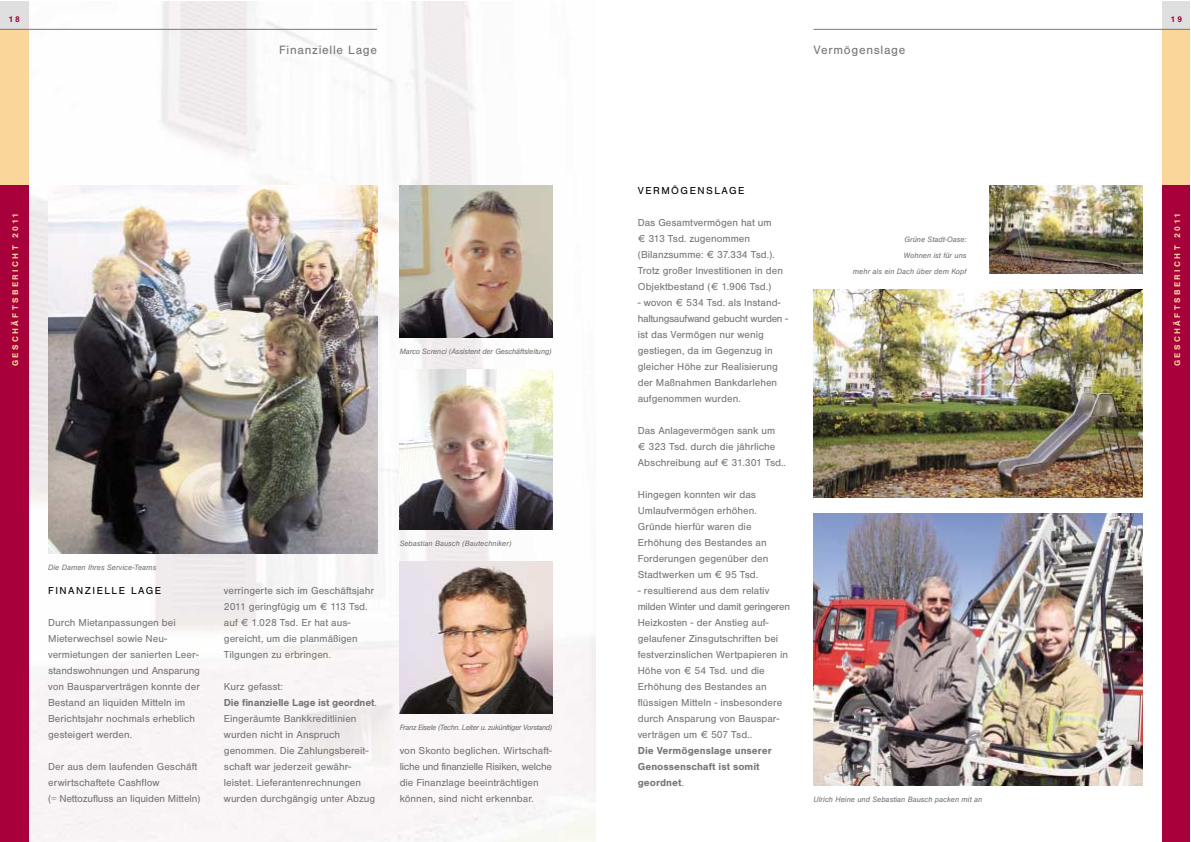
<style>
.page{position:relative;width:1191px;height:842px;background:#fff}
.page>*{position:absolute;margin:0;border:0;box-sizing:border-box;transform-origin:0 0}
.t1{font:12.5px "Sans";letter-spacing:.055em;color:#777}
.t2{font:10.5px/16px "Sans";color:#777}
.t3{font:700 10.5px/16px "Sans";color:#777}
.t4{font:10.5px "Sans";letter-spacing:.14em;color:#000}
.t5{font:700 8.5px "Sans";letter-spacing:.28em;color:#fad69b}
.t6{font:700 8.5px "Sans";color:#a7003b}
.t7{font:italic 8px/16px "Sans";color:#777;text-align:right}
.t8{font:italic 8px "Sans";letter-spacing:-.045em;color:#777}
.s1{font-weight:700}
.s2{font-weight:400}
</style>
<div class="page">
<img style="left:28px;top:1px;width:567px;height:841px">
<div style="left:1162px;top:1px;width:28px;height:841px;background:#dfdfdf"></div>
<div style="left:1162px;top:29px;width:28px;height:786px;background:#fad69b"></div>
<div style="left:1162px;top:185px;width:28px;height:657px;background:#a7003b"></div>
<hr style="left:814px;top:29px;width:376px;height:1px;background:#777">
<img style="left:400px;top:370px;width:153px;height:160px">
<img style="left:400px;top:562px;width:153px;height:152px">
<img style="left:48px;top:185px;width:329px;height:369px">
<div style="left:0;top:1px;width:28px;height:841px;background:#dfdfdf"></div>
<div style="left:0;top:29px;width:28px;height:786px;background:#fad69b"></div>
<div style="left:0;top:185px;width:28px;height:657px;background:#a7003b"></div>
<hr style="left:0;top:29px;width:377px;height:1px;background:#777">
<img style="left:400px;top:185px;width:153px;height:153px">
<img style="left:814px;top:290px;width:328px;height:208px">
<img style="left:814px;top:514px;width:328px;height:272px">
<img style="left:989px;top:185px;width:153px;height:89px">
<p class="t6" style="left:8px;top:16px;width:13px">18</p>
<p class="t5" style="left:12px;top:366px;width:154px;rotate:-90deg">GESCHÄFTSBERICHT 2011</p>
<p class="t1" style="left:279px;top:45px;width:99px">Finanzielle Lage</p>
<p class="t7" style="left:400px;top:344px;width:154px">Marco Screnci (Assistent der Geschäftsleitung)</p>
<p class="t7" style="left:48px;top:560px;width:110px">Die Damen Ihres Service-Teams</p>
<p class="t4" style="left:48px;top:586px;width:115px">FINANZIELLE LAGE</p>
<p class="t2" style="left:48px;top:615px;width:153px">Durch Mietanpassungen bei<br>Mieterwechsel sowie Neu&shy;vermietungen der sanierten Leer&shy;standswohnungen und Ansparung von Bausparverträgen konnte der<br>Bestand an liquiden Mitteln im<br>Berichtsjahr nochmals erheblich gesteigert werden.</p>
<p class="t2" style="left:48px;top:759px;width:154px">Der aus dem laufenden Geschäft erwirtschaftete Cashflow<br>(= Nettozufluss an liquiden Mitteln)</p>
<p class="t2" style="left:224px;top:583px;width:152px">verringerte sich im Geschäftsjahr<br>2011 geringfügig um ¤ 113 Tsd. auf ¤ 1.028 Tsd. Er hat aus&shy;gereicht, um die planmäßigen<br>Tilgungen zu erbringen.</p>
<p class="t2" style="left:224px;top:679px;width:155px">Kurz gefasst:<br><span class="s1">Die finanzielle Lage ist geordnet</span>.<br>Eingeräumte Bankkreditlinien wurden nicht in Anspruch genommen. Die Zahlungsbereit&shy;schaft war jederzeit gewähr&shy;leistet. Lieferantenrechnungen wurden durchgängig unter Abzug</p>
<p class="t7" style="left:400px;top:536px;width:114px">Sebastian Bausch (Bautechniker)</p>
<p class="t8" style="left:400px;top:724px;width:154px">Franz Eisele (Techn. Leiter u. zukünftiger Vorstand)</p>
<p class="t2" style="left:400px;top:743px;width:154px">von Skonto beglichen. Wirtschaft&shy;liche und finanzielle Risiken, welche die Finanzlage beeinträchtigen können, sind nicht erkennbar.</p>
<p class="t1" style="left:814px;top:45px;width:93px">Vermögenslage</p>
<p class="t4" style="left:638px;top:186px;width:108px">VERMÖGENSLAGE</p>
<p class="t2" style="left:638px;top:215px;width:147px">Das Gesamtvermögen hat um<br>¤ 313 Tsd. zugenommen (Bilanzsumme: ¤ 37.334 Tsd.).<br>Trotz großer Investitionen in den<br>Objektbestand (¤ 1.906 Tsd.)</p>
<p class="t2" style="left:638px;top:295px;width:152px">- wovon ¤ 534 Tsd. als Instand&shy;haltungsaufwand gebucht wurden - ist das Vermögen nur wenig gestiegen, da im Gegenzug in gleicher Höhe zur Realisierung der Maßnahmen Bankdarlehen aufgenommen wurden.</p>
<p class="t2" style="left:638px;top:423px;width:150px">Das Anlagevermögen sank um<br>¤ 323 Tsd. durch die jährliche<br>Abschreibung auf ¤ 31.301 Tsd..</p>
<p class="t2" style="left:638px;top:487px;width:132px">Hingegen konnten wir das<br>Umlaufvermögen erhöhen.<br>Gründe hierfür waren die<br>Erhöhung des Bestandes an<br>Forderungen gegenüber den<br>Stadtwerken um ¤ 95 Tsd.</p>
<p class="t2" style="left:638px;top:583px;width:154px">- resultierend aus dem relativ milden Winter und damit geringeren<br>Heizkosten - der Anstieg auf&shy;gelaufener Zinsgutschriften bei festverzinslichen Wertpapieren in<br>Höhe von ¤ 54 Tsd. und die<br>Erhöhung des Bestandes an flüssigen Mitteln - insbesondere durch Ansparung von Bauspar&shy;verträgen um ¤ 507 Tsd..</p>
<p class="t3" style="left:638px;top:743px;width:135px">Die Vermögenslage unserer<br>Genossenschaft ist somit geordnet<span class="s2">.</span></p>
<p class="t7" style="left:853px;top:232px;width:115px">Grüne Stadt-Oase:<br>Wohnen ist für uns<br>mehr als ein Dach über dem Kopf</p>
<p class="t7" style="left:814px;top:792px;width:170px">Ulrich Heine und Sebastian Bausch packen mit an</p>
<p class="t6" style="left:1171px;top:16px;width:13px">19</p>
<p class="t5" style="left:1174px;top:366px;width:154px;rotate:-90deg">GESCHÄFTSBERICHT 2011</p>
</div>
